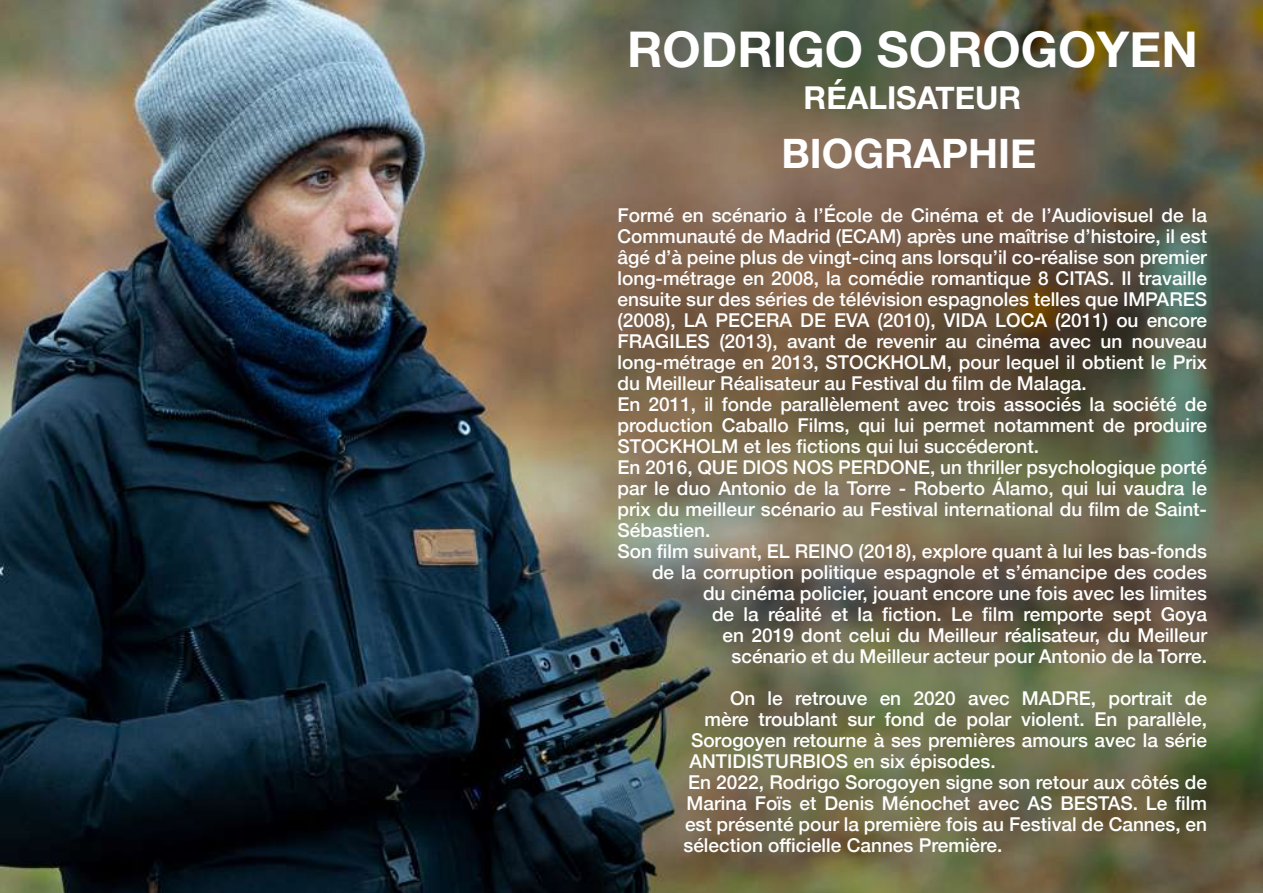
<style>
.page{position:relative;width:1263px;height:893px;background:#fff}
.page>*{position:absolute;margin:0;border:0;box-sizing:border-box;transform-origin:0 0}
.t1{font:700 49.2px "Helvetica Neue";color:#fff}
.t2{font:700 40.5px "Helvetica Neue";color:#fff}
.t3{font:700 31.5px "Helvetica Neue";color:#fff}
.t4{font:500 19.05px "Helvetica Neue";color:#fff}
</style>
<div class="page">
<img style="left:0;top:0;width:337px;height:893px">
<img style="left:337px;top:0;width:926px;height:893px">
<h1 class="t1" style="left:627px;top:11px;width:572px">RODRIGO SOROGOYEN</h1>
<h3 class="t3" style="left:804px;top:73px;width:219px">RÉALISATEUR</h3>
<h2 class="t2" style="left:781px;top:122px;width:256px">BIOGRAPHIE</h2>
<p class="t4" style="left:617px;top:200px;width:591px">Formé en scénario à l’École de Cinéma et de l’Audiovisuel de la</p>
<p class="t4" style="left:617px;top:221px;width:591px">Communauté de Madrid (ECAM) après une maîtrise d’histoire, il est</p>
<p class="t4" style="left:617px;top:242px;width:591px">âgé d’à peine plus de vingt-cinq ans lorsqu’il co-réalise son premier</p>
<p class="t4" style="left:617px;top:263px;width:591px">long-métrage en 2008, la comédie romantique 8 CITAS. Il travaille</p>
<p class="t4" style="left:617px;top:284px;width:591px">ensuite sur des séries de télévision espagnoles telles que IMPARES</p>
<p class="t4" style="left:617px;top:305px;width:591px">(2008), LA PECERA DE EVA (2010), VIDA LOCA (2011) ou encore</p>
<p class="t4" style="left:617px;top:326px;width:591px">FRAGILES (2013), avant de revenir au cinéma avec un nouveau</p>
<p class="t4" style="left:617px;top:347px;width:591px">long-métrage en 2013, STOCKHOLM, pour lequel il obtient le Prix</p>
<p class="t4" style="left:617px;top:368px;width:471px">du Meilleur Réalisateur au Festival du film de Malaga.</p>
<p class="t4" style="left:617px;top:389px;width:591px">En 2011, il fonde parallèlement avec trois associés la société de</p>
<p class="t4" style="left:617px;top:410px;width:591px">production Caballo Films, qui lui permet notamment de produire</p>
<p class="t4" style="left:617px;top:431px;width:423px">STOCKHOLM et les fictions qui lui succéderont.</p>
<p class="t4" style="left:617px;top:452px;width:591px">En 2016, QUE DIOS NOS PERDONE, un thriller psychologique porté</p>
<p class="t4" style="left:617px;top:473px;width:591px">par le duo Antonio de la Torre - Roberto Álamo, qui lui vaudra le</p>
<p class="t4" style="left:617px;top:494px;width:591px">prix du meilleur scénario au Festival international du film de Saint-</p>
<p class="t4" style="left:617px;top:515px;width:94px">Sébastien.</p>
<p class="t4" style="left:617px;top:536px;width:591px">Son film suivant, EL REINO (2018), explore quant à lui les bas-fonds</p>
<p class="t4" style="left:652px;top:557px;width:556px">de la corruption politique espagnole et s’émancipe des codes</p>
<p class="t4" style="left:703px;top:578px;width:506px">du cinéma policier, jouant encore une fois avec les limites</p>
<p class="t4" style="left:712px;top:599px;width:497px">de la réalité et la fiction. Le film remporte sept Goya</p>
<p class="t4" style="left:722px;top:620px;width:486px">en 2019 dont celui du Meilleur réalisateur, du Meilleur</p>
<p class="t4" style="left:731px;top:641px;width:477px">scénario et du Meilleur acteur pour Antonio de la Torre.</p>
<p class="t4" style="left:730px;top:683px;width:479px">On le retrouve en 2020 avec MADRE, portrait de</p>
<p class="t4" style="left:704px;top:704px;width:504px">mère troublant sur fond de polar violent. En parallèle,</p>
<p class="t4" style="left:691px;top:725px;width:518px">Sorogoyen retourne à ses premières amours avec la série</p>
<p class="t4" style="left:689px;top:746px;width:308px">ANTIDISTURBIOS en six épisodes.</p>
<p class="t4" style="left:688px;top:767px;width:520px">En 2022, Rodrigo Sorogoyen signe son retour aux côtés de</p>
<p class="t4" style="left:686px;top:788px;width:522px">Marina Foïs et Denis Ménochet avec AS BESTAS. Le film</p>
<p class="t4" style="left:685px;top:809px;width:524px">est présenté pour la première fois au Festival de Cannes, en</p>
<p class="t4" style="left:683px;top:830px;width:320px">sélection officielle Cannes Première.</p>
</div>
